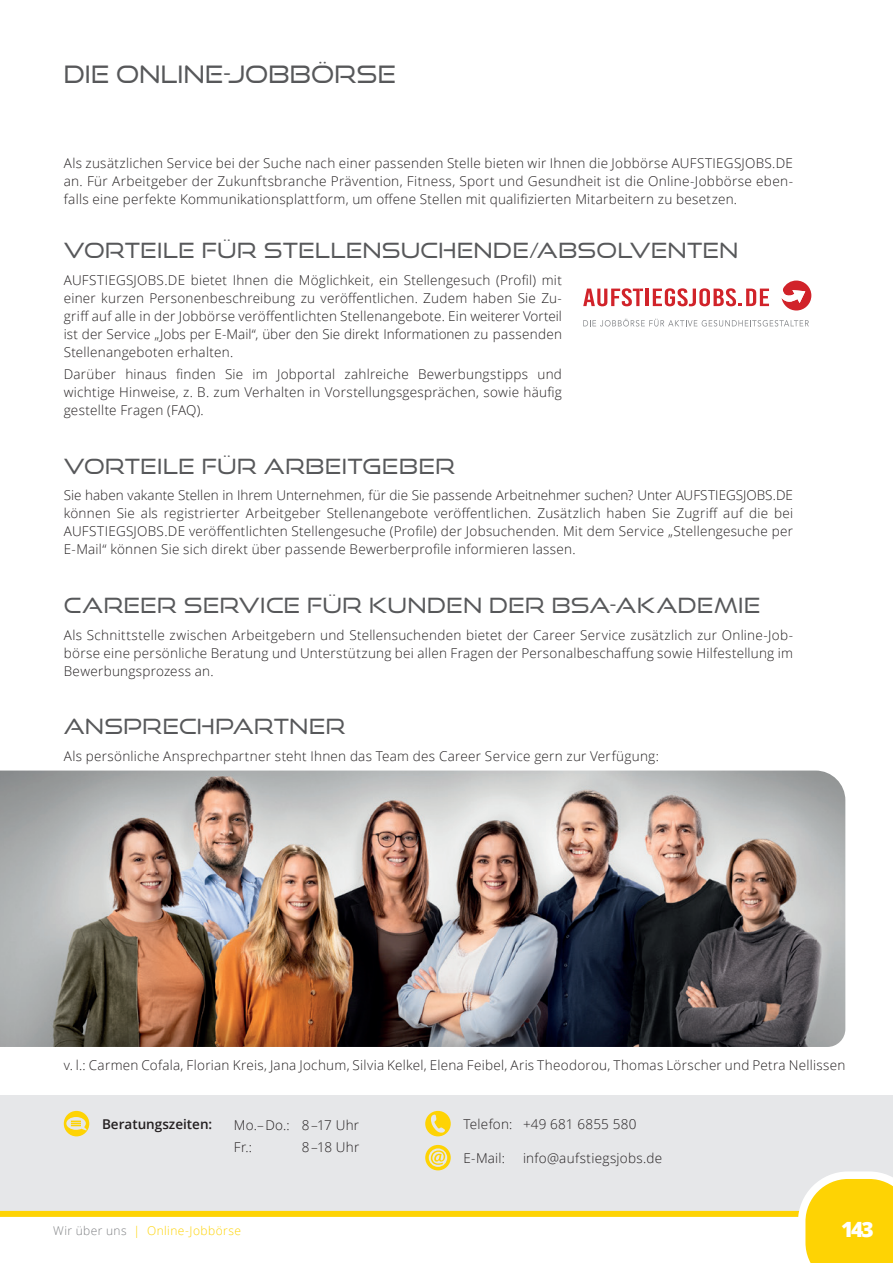
<style>
.page{position:relative;width:893px;height:1263px;background:#fff}
.page>*{position:absolute;margin:0;border:0;box-sizing:border-box;transform-origin:0 0}
.t1{font:24px "Good Times Bk";letter-spacing:.005em;color:#57585a}
.t2{font:21px "Good Times Bk";letter-spacing:.02em;color:#57585a}
.t3{font:800 21px "Open Sans";color:#fff}
.t4{font:300 13.5px/18px "Open Sans";letter-spacing:.02em;color:#231f20;text-align:justify}
.t5{font:600 13.5px "Open Sans";color:#231f20}
.t6{font:300 12px "Open Sans";letter-spacing:.035em;color:#fed304}
.s1{color:#808285}
</style>
<div class="page">
<div style="left:0;top:1096px;width:893px;height:115px;background:#e6e7e9"></div>
<svg style="left:583px;top:319px;width:226px;height:8px"></svg>
<svg style="left:583px;top:288px;width:60px;height:18px"></svg>
<hr style="left:646px;top:289px;width:3px;height:17px;background:#d1232a">
<svg style="left:653px;top:288px;width:116px;height:18px"></svg>
<svg style="left:781px;top:281px;width:30px;height:29px"></svg>
<svg style="left:64px;top:1111px;width:25px;height:25px"></svg>
<svg style="left:425px;top:1111px;width:26px;height:25px"></svg>
<svg style="left:425px;top:1145px;width:26px;height:25px"></svg>
<img style="left:0;top:770px;width:845px;height:277px">
<div style="left:0;top:1211px;width:837px;height:6px;background:#fed304"></div>
<svg style="left:798px;top:1171px;width:95px;height:92px;background:#fcda37"></svg>
<h1 class="t1" style="left:64px;top:60px;width:334px">DIE ONLINE-JOBBÖRSE</h1>
<p class="t4" style="left:64px;top:153px;width:731px">Als zusätzlichen Service bei der Suche nach einer passenden Stelle bieten wir Ihnen die Jobbörse AUFSTIEGSJOBS.DE an. Für Arbeitgeber der Zukunftsbranche Prävention, Fitness, Sport und Gesundheit ist die Online-Jobbörse eben&shy;falls eine perfekte Kommunikationsplattform, um offene Stellen mit qualifizierten Mitarbeitern zu besetzen.</p>
<h2 class="t2" style="left:64px;top:238px;width:676px">VORTEILE FÜR STELLENSUCHENDE/ABSOLVENTEN</h2>
<p class="t4" style="left:64px;top:271px;width:500px">AUFSTIEGSJOBS.DE bietet Ihnen die Möglichkeit, ein Stellengesuch (Profil) mit einer kurzen Personenbeschreibung zu veröffentlichen. Zudem haben Sie Zu&shy;griff auf alle in der Jobbörse veröffentlichten Stellenangebote. Ein weiterer Vorteil ist der Service „Jobs per E-Mail“, über den Sie direkt Informationen zu passenden Stellenangeboten erhalten.</p>
<p class="t4" style="left:64px;top:365px;width:500px">Darüber hinaus finden Sie im Jobportal zahlreiche Bewerbungstipps und wichtige Hinweise, z. B. zum Verhalten in Vorstellungsgesprächen, sowie häufig gestellte Fragen (FAQ).</p>
<h2 class="t2" style="left:64px;top:453px;width:393px">VORTEILE FÜR ARBEITGEBER</h2>
<p class="t4" style="left:64px;top:486px;width:731px">Sie haben vakante Stellen in Ihrem Unternehmen, für die Sie passende Arbeitnehmer suchen? Unter AUFSTIEGSJOBS.DE können Sie als registrierter Arbeitgeber Stellenangebote veröffentlichen. Zusätzlich haben Sie Zugriff auf die bei AUFSTIEGSJOBS.DE veröffentlichten Stellengesuche (Profile) der Jobsuchenden. Mit dem Service „Stellengesuche per E-Mail“ können Sie sich direkt über passende Bewerberprofile informieren lassen.</p>
<h2 class="t2" style="left:64px;top:593px;width:698px">CAREER SERVICE FÜR KUNDEN DER BSA-AKADEMIE</h2>
<p class="t4" style="left:64px;top:625px;width:731px">Als Schnittstelle zwischen Arbeitgebern und Stellensuchenden bietet der Career Service zusätzlich zur Online-Job&shy;börse eine persönliche Beratung und Unterstützung bei allen Fragen der Personalbeschaffung sowie Hilfestellung im Bewerbungsprozess an.</p>
<h2 class="t2" style="left:64px;top:714px;width:283px">ANSPRECHPARTNER</h2>
<p class="t4" style="left:64px;top:747px;width:597px">Als persönliche Ansprechpartner steht Ihnen das Team des Career Service gern zur Verfügung:</p>
<p class="t4" style="left:64px;top:1056px;width:783px">v. l.: Carmen Cofala, Florian Kreis, Jana Jochum, Silvia Kelkel, Elena Feibel, Aris Theodorou, Thomas Lörscher und Petra Nellissen</p>
<p class="t5" style="left:102px;top:1115px;width:112px">Beratungszeiten:</p>
<p class="t4" style="left:234px;top:1113px;width:57px;line-height:22.2px">Mo.–Do.:<br>Fr.:</p>
<p class="t4" style="left:302px;top:1113px;width:59px;line-height:22.2px">8–17 Uhr<br>8–18 Uhr</p>
<p class="t4" style="left:463px;top:1114px;width:175px">Telefon: +49 681 6855 580</p>
<p class="t4" style="left:463px;top:1148px;width:43px">E-Mail:</p>
<p class="t4" style="left:523px;top:1148px;width:141px">info@aufstiegsjobs.de</p>
<p class="t6" style="left:53px;top:1222px;width:189px"><span class="s1">Wir über uns</span> | Online-Jobbörse</p>
<h2 class="t3" style="left:841px;top:1213px;width:34px">143</h2>
</div>
